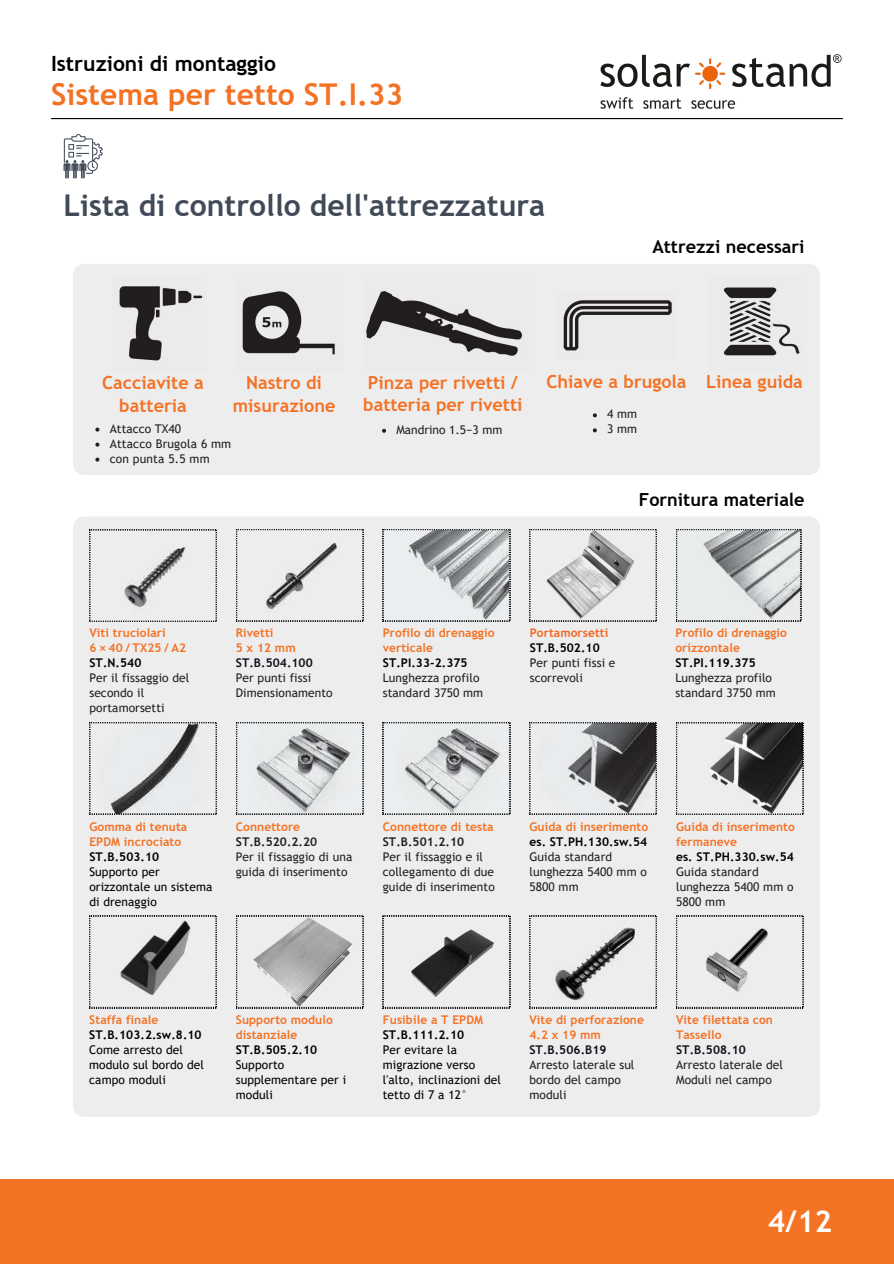
<style>
.page{position:relative;width:894px;height:1264px;background:#fff}
.page>*{position:absolute;margin:0;border:0;box-sizing:border-box;transform-origin:0 0}
.t1{font:700 30px "Trebuchet MS";color:#414b58}
.t2{font:700 30px "Trebuchet MS";color:#f47224}
.t3{font:700 30px "Trebuchet MS";color:#fff}
.t4{font:700 21px "Trebuchet MS";color:#000}
.t5{font:700 18px/22.5px "Trebuchet MS";color:#f47224}
.t6{font:700 18px "Trebuchet MS";color:#000}
.t7{font:12px/15px "Trebuchet MS";letter-spacing:.005em;color:#231f20}
.t8{font:700 12px/15px "Trebuchet MS";letter-spacing:.005em;color:#f47224}
.t9{font:12px/15px "Trebuchet MS";letter-spacing:.005em;color:#000}
.t10{font:700 12px "Trebuchet MS";letter-spacing:.005em;color:#000}
.t11{font:700 12px "Trebuchet MS";letter-spacing:.005em;color:#0f111a}
.t12{font:700 12px "Trebuchet MS";letter-spacing:.005em;color:#231f20}
.t13{font:700 12px "Trebuchet MS";letter-spacing:.005em;color:#f26721}
</style>
<div class="page">
<svg style="left:63px;top:134px;width:40px;height:44px"></svg>
<div style="left:73px;top:264px;width:746px;height:211px;background:#ededee;border-radius:11px"></div>
<img style="left:119px;top:286px;width:84px;height:75px">
<img style="left:242px;top:291px;width:93px;height:64px">
<img style="left:366px;top:291px;width:157px;height:65px">
<img style="left:723px;top:287px;width:77px;height:69px">
<img style="left:563px;top:300px;width:109px;height:51px">
<svg style="left:592px;top:413px;width:4px;height:4px"></svg>
<svg style="left:592px;top:428px;width:4px;height:4px"></svg>
<svg style="left:382px;top:429px;width:4px;height:4px"></svg>
<svg style="left:95px;top:427px;width:4px;height:4px"></svg>
<svg style="left:95px;top:442px;width:4px;height:4px"></svg>
<svg style="left:95px;top:457px;width:4px;height:4px"></svg>
<div style="left:73px;top:516px;width:746px;height:600px;background:#ededee;border-radius:11px"></div>
<svg style="left:89px;top:529px;width:127px;height:92px"></svg>
<svg style="left:236px;top:529px;width:127px;height:92px"></svg>
<svg style="left:382px;top:722px;width:128px;height:92px"></svg>
<svg style="left:236px;top:722px;width:127px;height:92px"></svg>
<svg style="left:676px;top:529px;width:124px;height:92px"></svg>
<svg style="left:382px;top:529px;width:128px;height:92px"></svg>
<svg style="left:89px;top:722px;width:127px;height:92px"></svg>
<svg style="left:529px;top:722px;width:127px;height:92px"></svg>
<svg style="left:529px;top:529px;width:127px;height:92px"></svg>
<svg style="left:382px;top:915px;width:128px;height:93px"></svg>
<svg style="left:236px;top:915px;width:127px;height:93px"></svg>
<svg style="left:676px;top:722px;width:127px;height:92px"></svg>
<svg style="left:89px;top:915px;width:127px;height:93px"></svg>
<svg style="left:529px;top:915px;width:127px;height:93px"></svg>
<svg style="left:676px;top:915px;width:127px;height:93px"></svg>
<div style="left:0;top:1179px;width:893px;height:84px;background:#f47224"></div>
<hr style="left:51px;top:118px;width:791px;height:1px;background:#000">
<img style="left:600px;top:54px;width:242px;height:55px">
<h2 class="t4" style="left:51px;top:50px;width:226px">Istruzioni di montaggio</h2>
<h1 class="t2" style="left:51px;top:76px;width:353px">Sistema per tetto ST.I.33</h1>
<h1 class="t1" style="left:63px;top:187px;width:483px">Lista di controllo dell'attrezzatura</h1>
<h3 class="t6" style="left:652px;top:236px;width:154px">Attrezzi necessari</h3>
<h3 class="t5" style="left:102px;top:371px;width:103px;text-align:center">Cacciavite a batteria</h3>
<h3 class="t5" style="left:246px;top:371px;width:77px">Nastro di</h3>
<h3 class="t5" style="left:706px;top:370px;width:98px">Linea guida</h3>
<h3 class="t5" style="left:546px;top:370px;width:141px">Chiave a brugola</h3>
<h3 class="t5" style="left:363px;top:371px;width:161px">Pinza per rivetti / batteria per rivetti</h3>
<h3 class="t5" style="left:233px;top:394px;width:104px">misurazione</h3>
<p class="t7" style="left:607px;top:406px;width:31px">4 mm</p>
<p class="t7" style="left:110px;top:421px;width:73px">Attacco TX40</p>
<p class="t7" style="left:396px;top:422px;width:107px">Mandrino 1.5−3 mm</p>
<p class="t7" style="left:607px;top:421px;width:31px">3 mm</p>
<p class="t7" style="left:110px;top:436px;width:123px">Attacco Brugola 6 mm con punta 5.5 mm</p>
<h3 class="t6" style="left:638px;top:488px;width:167px">Fornitura materiale</h3>
<p class="t8" style="left:89px;top:625px;width:98px">Viti truciolari<br>6 × 40 / TX25 / A2</p>
<p class="t10" style="left:89px;top:655px;width:54px">ST.N.540</p>
<p class="t7" style="left:89px;top:670px;width:101px">Per il fissaggio del secondo il portamorsetti</p>
<p class="t8" style="left:236px;top:625px;width:61px">Rivetti<br>5 x 12 mm</p>
<p class="t11" style="left:236px;top:655px;width:78px">ST.B.504.100</p>
<p class="t7" style="left:236px;top:670px;width:98px">Per punti fissi<br>Dimensionamento</p>
<p class="t8" style="left:382px;top:625px;width:113px">Profilo di drenaggio verticale</p>
<p class="t10" style="left:382px;top:655px;width:86px">ST.PI.33-2.375</p>
<p class="t7" style="left:382px;top:670px;width:102px">Lunghezza profilo standard 3750 mm</p>
<p class="t13" style="left:529px;top:625px;width:80px">Portamorsetti</p>
<p class="t10" style="left:529px;top:640px;width:71px">ST.B.502.10</p>
<p class="t7" style="left:529px;top:655px;width:87px">Per punti fissi e scorrevoli</p>
<p class="t8" style="left:675px;top:625px;width:113px">Profilo di drenaggio orizzontale</p>
<p class="t10" style="left:675px;top:655px;width:82px">ST.PI.119.375</p>
<p class="t7" style="left:675px;top:670px;width:102px">Lunghezza profilo standard 3750 mm</p>
<p class="t8" style="left:89px;top:818px;width:99px">Gomma di tenuta<br>EPDM incrociato</p>
<p class="t10" style="left:89px;top:848px;width:71px">ST.B.503.10</p>
<p class="t9" style="left:89px;top:863px;width:124px">Supporto per orizzontale un sistema di drenaggio</p>
<p class="t8" style="left:236px;top:818px;width:66px">Connettore</p>
<p class="t12" style="left:236px;top:833px;width:83px">ST.B.520.2.20</p>
<p class="t7" style="left:236px;top:848px;width:118px">Per il fissaggio di una guida di inserimento</p>
<p class="t8" style="left:382px;top:818px;width:112px">Connettore di testa</p>
<p class="t12" style="left:382px;top:833px;width:83px">ST.B.501.2.10</p>
<p class="t7" style="left:382px;top:848px;width:113px">Per il fissaggio e il collegamento di due guide di inserimento</p>
<p class="t8" style="left:529px;top:818px;width:120px">Guida di inserimento</p>
<p class="t10" style="left:529px;top:833px;width:119px">es. ST.PH.130.sw.54</p>
<p class="t7" style="left:529px;top:848px;width:119px">Guida standard lunghezza 5400 mm o<br>5800 mm</p>
<p class="t8" style="left:676px;top:818px;width:120px">Guida di inserimento fermaneve</p>
<p class="t10" style="left:676px;top:848px;width:119px">es. ST.PH.330.sw.54</p>
<p class="t7" style="left:676px;top:863px;width:119px">Guida standard lunghezza 5400 mm o<br>5800 mm</p>
<p class="t8" style="left:89px;top:1012px;width:71px">Staffa finale</p>
<p class="t10" style="left:89px;top:1027px;width:114px">ST.B.103.2.sw.8.10</p>
<p class="t9" style="left:89px;top:1042px;width:116px">Come arresto del modulo sul bordo del campo moduli</p>
<p class="t8" style="left:236px;top:1012px;width:98px">Supporto modulo distanziale</p>
<p class="t10" style="left:236px;top:1042px;width:83px">ST.B.505.2.10</p>
<p class="t9" style="left:236px;top:1057px;width:112px">Supporto supplementare per i moduli</p>
<p class="t8" style="left:382px;top:1012px;width:102px">Fusibile a T EPDM</p>
<p class="t10" style="left:382px;top:1027px;width:83px">ST.B.111.2.10</p>
<p class="t9" style="left:382px;top:1042px;width:120px">Per evitare la migrazione verso l'alto, inclinazioni del tetto di 7 a 12°</p>
<p class="t8" style="left:529px;top:1012px;width:116px">Vite di perforazione<br>4.2 x 19 mm</p>
<p class="t11" style="left:529px;top:1042px;width:79px">ST.B.506.B19</p>
<p class="t7" style="left:529px;top:1057px;width:107px">Arresto laterale sul bordo del campo moduli</p>
<p class="t8" style="left:676px;top:1012px;width:98px">Vite filettata con<br>Tassello</p>
<p class="t11" style="left:676px;top:1042px;width:71px">ST.B.508.10</p>
<p class="t7" style="left:676px;top:1057px;width:108px">Arresto laterale del<br>Moduli nel campo</p>
<h1 class="t3" style="left:767px;top:1202px;width:66px">4/12</h1>
</div>
